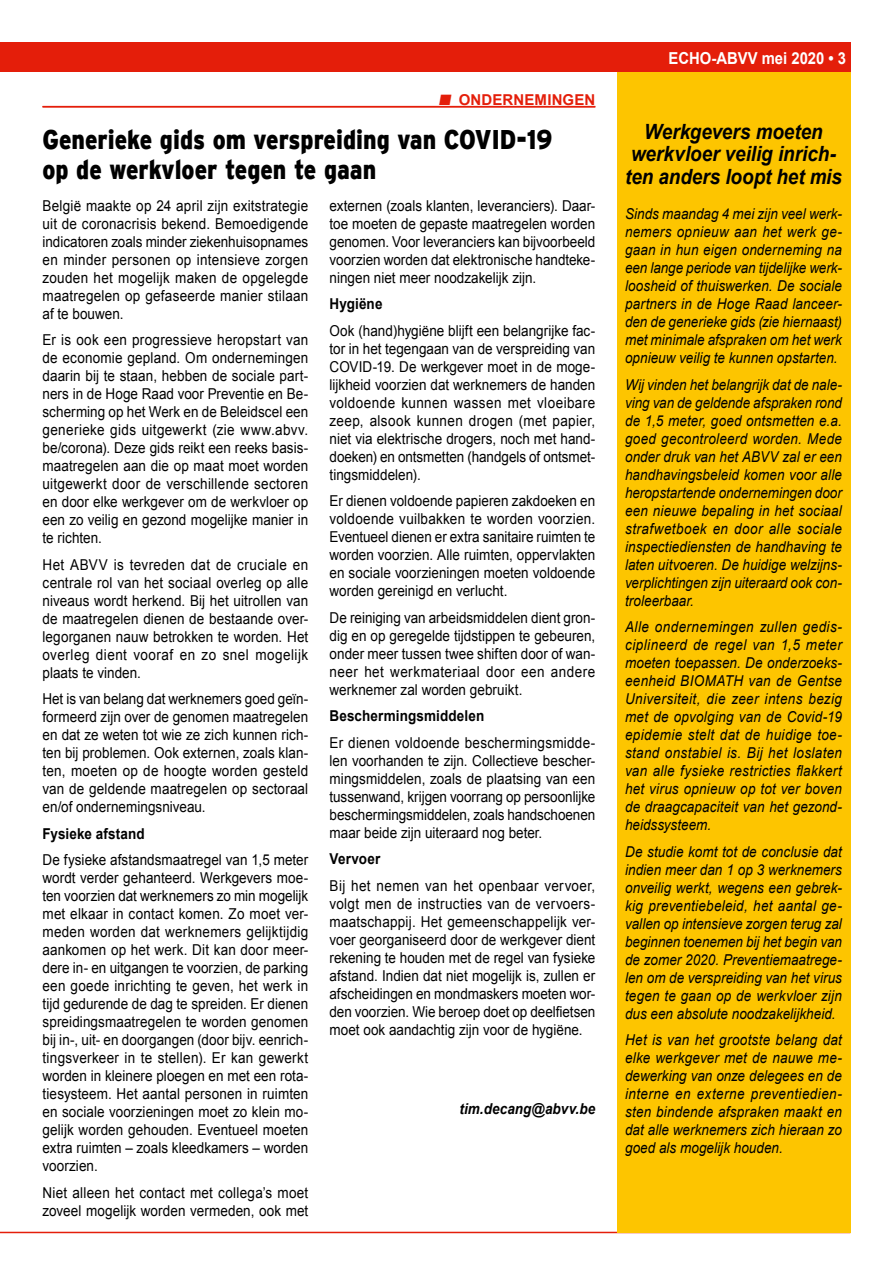
<style>
.page{position:relative;width:893px;height:1263px;background:#fff}
.page>*{position:absolute;margin:0;border:0;box-sizing:border-box;transform-origin:0 0}
.t1{font:900 27px/30px "Interstate";color:#000;scale:.85 1}
.t2{font:italic 700 21px/22.5px "Arial";color:#000;text-align:center;scale:.9 1}
.t3{font:700 16.5px "Arial";color:#fff;scale:.9 1}
.t4{font:15px/18px "Arial";letter-spacing:.005em;color:#000;text-align:justify;scale:.9 1}
.t5{font:italic 15px/18px "Arial";color:#000;text-align:justify;scale:.9 1}
.t6{font:700 15px "Arial";letter-spacing:.01em;color:#000;scale:.9 1}
.t7{font:italic 700 15px "Arial";letter-spacing:.01em;color:#000;scale:.9 1}
.t8{font:700 15px "Arial";letter-spacing:.01em;color:#e41e0a}
</style>
<div class="page">
<div style="left:0;top:43px;width:850px;height:29px;background:#e41e0a"></div>
<hr style="left:0;top:1232px;width:850px;height:1px;background:#e41e0a">
<div style="left:617px;top:72px;width:233px;height:1161px;background:#fdc500"></div>
<hr style="left:43px;top:106px;width:552px;height:1px;background:#e41e0a">
<p class="t8" style="left:439px;top:90px;width:158px">■ ONDERNEMINGEN</p>
<h1 class="t1" style="left:43px;top:124px;width:601px">Generieke gids om verspreiding van COVID-19 op de werkvloer tegen te gaan</h1>
<p class="t4" style="left:43px;top:197px;width:297px">België maakte op 24 april zijn exitstrategie uit de coronacrisis bekend. Bemoedigende indicatoren zoals minder ziekenhuisopnames en minder personen op intensieve zorgen zouden het mogelijk maken de opgelegde maatregelen op gefaseerde manier stilaan af te bouwen.</p>
<p class="t4" style="left:43px;top:331px;width:297px">Er is ook een progressieve heropstart van de economie gepland. Om ondernemingen daarin bij te staan, hebben de sociale part&shy;ners in de Hoge Raad voor Preventie en Be&shy;scherming op het Werk en de Beleidscel een generieke gids uitgewerkt (zie www.abvv. be/corona). Deze gids reikt een reeks basis&shy;maatregelen aan die op maat moet worden uitgewerkt door de verschillende sectoren en door elke werkgever om de werkvloer op een zo veilig en gezond mogelijke manier in te richten.</p>
<p class="t4" style="left:43px;top:556px;width:297px">Het ABVV is tevreden dat de cruciale en centrale rol van het sociaal overleg op alle niveaus wordt herkend. Bij het uitrollen van de maatregelen dienen de bestaande over&shy;legorganen nauw betrokken te worden. Het overleg dient vooraf en zo snel mogelijk plaats te vinden.</p>
<p class="t4" style="left:43px;top:690px;width:297px">Het is van belang dat werknemers goed geïn&shy;formeerd zijn over de genomen maatregelen en dat ze weten tot wie ze zich kunnen rich&shy;ten bij problemen. Ook externen, zoals klan&shy;ten, moeten op de hoogte worden gesteld van de geldende maatregelen op sectoraal en/of ondernemingsniveau.</p>
<p class="t6" style="left:43px;top:824px;width:115px">Fysieke afstand</p>
<p class="t4" style="left:43px;top:851px;width:297px">De fysieke afstandsmaatregel van 1,5 meter wordt verder gehanteerd. Werkgevers moe&shy;ten voorzien dat werknemers zo min mogelijk met elkaar in contact komen. Zo moet ver&shy;meden worden dat werknemers gelijktijdig aankomen op het werk. Dit kan door meer&shy;dere in- en uitgangen te voorzien, de parking een goede inrichting te geven, het werk in tijd gedurende de dag te spreiden. Er dienen spreidingsmaatregelen te worden genomen bij in-, uit- en doorgangen (door bijv. eenrich&shy;tingsverkeer in te stellen). Er kan gewerkt worden in kleinere ploegen en met een rota&shy;tiesysteem. Het aantal personen in ruimten en sociale voorzieningen moet zo klein mo&shy;gelijk worden gehouden. Eventueel moeten extra ruimten – zoals kleedkamers – worden voorzien.</p>
<p class="t4" style="left:43px;top:1184px;width:297px">Niet alleen het contact met collega’s moet zoveel mogelijk worden vermeden, ook met</p>
<p class="t4" style="left:330px;top:197px;width:297px">externen (zoals klanten, leveranciers). Daar&shy;toe moeten de gepaste maatregelen worden genomen. Voor leveranciers kan bijvoorbeeld voorzien worden dat elektronische handteke&shy;ningen niet meer noodzakelijk zijn.</p>
<p class="t6" style="left:330px;top:294px;width:60px">Hygiëne</p>
<p class="t4" style="left:330px;top:322px;width:297px">Ook (hand)hygiëne blijft een belangrijke fac&shy;tor in het tegengaan van de verspreiding van COVID-19. De werkgever moet in de moge&shy;lijkheid voorzien dat werknemers de handen voldoende kunnen wassen met vloeibare zeep, alsook kunnen drogen (met papier, niet via elektrische drogers, noch met hand&shy;doeken) en ontsmetten (handgels of ontsmet&shy;tingsmiddelen).</p>
<p class="t4" style="left:330px;top:492px;width:297px">Er dienen voldoende papieren zakdoeken en voldoende vuilbakken te worden voorzien.<br>Eventueel dienen er extra sanitaire ruimten te worden voorzien. Alle ruimten, oppervlakten en sociale voorzieningen moeten voldoende worden gereinigd en verlucht.</p>
<p class="t4" style="left:330px;top:609px;width:297px">De reiniging van arbeidsmiddelen dient gron&shy;dig en op geregelde tijdstippen te gebeuren, onder meer tussen twee shiften door of wan&shy;neer het werkmateriaal door een andere werknemer zal worden gebruikt.</p>
<p class="t6" style="left:330px;top:706px;width:173px">Beschermingsmiddelen</p>
<p class="t4" style="left:330px;top:734px;width:297px">Er dienen voldoende beschermingsmidde&shy;len voorhanden te zijn. Collectieve bescher&shy;mingsmiddelen, zoals de plaatsing van een tussenwand, krijgen voorrang op persoonlijke beschermingsmiddelen, zoals handschoenen maar beide zijn uiteraard nog beter.</p>
<p class="t6" style="left:330px;top:849px;width:58px">Vervoer</p>
<p class="t4" style="left:330px;top:877px;width:297px">Bij het nemen van het openbaar vervoer, volgt men de instructies van de vervoers&shy;maatschappij. Het gemeenschappelijk ver&shy;voer georganiseerd door de werkgever dient rekening te houden met de regel van fysieke afstand. Indien dat niet mogelijk is, zullen er afscheidingen en mondmaskers moeten wor&shy;den voorzien. Wie beroep doet op deelfietsen moet ook aandachtig zijn voor de hygiëne.</p>
<p class="t7" style="left:459px;top:1099px;width:152px">tim.decang@abvv.be</p>
<p class="t3" style="left:668px;top:47px;width:199px">ECHO-ABVV mei 2020 • 3</p>
<h2 class="t2" style="left:625px;top:121px;width:242px">Werkgevers moeten werkvloer veilig inrich&shy;ten anders loopt het mis</h2>
<p class="t5" style="left:625px;top:205px;width:242px">Sinds maandag 4 mei zijn veel werk&shy;nemers opnieuw aan het werk ge&shy;gaan in hun eigen onderneming na een lange periode van tijdelijke werk&shy;loosheid of thuiswerken. De sociale partners in de Hoge Raad lanceer&shy;den de generieke gids (zie hiernaast) met minimale afspraken om het werk opnieuw veilig te kunnen opstarten.</p>
<p class="t5" style="left:625px;top:375px;width:242px">Wij vinden het belangrijk dat de nale&shy;ving van de geldende afspraken rond de 1,5 meter, goed ontsmetten e.a. goed gecontroleerd worden. Mede onder druk van het ABVV zal er een handhavingsbeleid komen voor alle heropstartende ondernemingen door een nieuwe bepaling in het sociaal strafwetboek en door alle sociale inspectiediensten de handhaving te laten uitvoeren. De huidige welzijns&shy;verplichtingen zijn uiteraard ook con&shy;troleerbaar.</p>
<p class="t5" style="left:625px;top:618px;width:242px">Alle ondernemingen zullen gedis&shy;ciplineerd de regel van 1,5 meter moeten toepassen. De onderzoeks&shy;eenheid BIOMATH van de Gentse Universiteit, die zeer intens bezig met de opvolging van de Covid-19 epidemie stelt dat de huidige toe&shy;stand onstabiel is. Bij het loslaten van alle fysieke restricties flakkert het virus opnieuw op tot ver boven de draagcapaciteit van het gezond&shy;heidssysteem.</p>
<p class="t5" style="left:625px;top:842px;width:242px">De studie komt tot de conclusie dat indien meer dan 1 op 3 werknemers onveilig werkt, wegens een gebrek&shy;kig preventiebeleid, het aantal ge&shy;vallen op intensieve zorgen terug zal beginnen toenemen bij het begin van de zomer 2020. Preventiemaatrege&shy;len om de verspreiding van het virus tegen te gaan op de werkvloer zijn dus een absolute noodzakelijkheid.</p>
<p class="t5" style="left:625px;top:1031px;width:242px">Het is van het grootste belang dat elke werkgever met de nauwe me&shy;dewerking van onze delegees en de interne en externe preventiedien&shy;sten bindende afspraken maakt en dat alle werknemers zich hieraan zo goed als mogelijk houden.</p>
</div>
